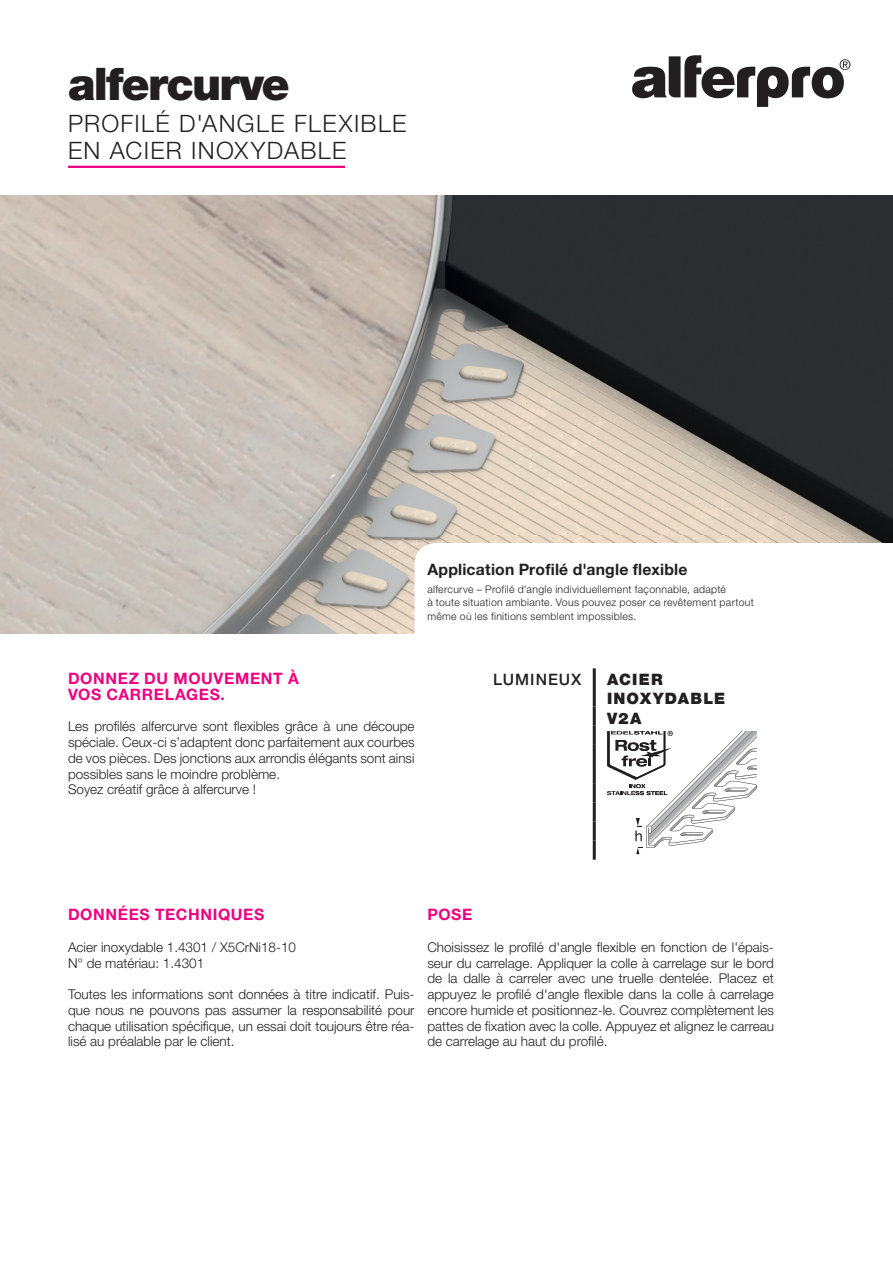
<style>
.page{position:relative;width:893px;height:1263px;background:#fff}
.page>*{position:absolute;margin:0;border:0;box-sizing:border-box;transform-origin:0 0}
.t1{font:900 45px "Helvetica Neue LT Std";letter-spacing:-.04em;color:#231f20}
.t2{font:300 24px/27.5px "Helvetica Neue LT Std";letter-spacing:.055em;color:#231f20}
.t3{font:700 15.75px/15.8px "Helvetica Neue LT Std";letter-spacing:.04em;color:#ed0280}
.t4{font:700 15.75px "Helvetica Neue LT Std";letter-spacing:.015em;color:#231f20}
.t5{font:900 15.75px/19.5px "Helvetica Neue LT Std";letter-spacing:.075em;color:#231f20}
.t6{font:500 15.75px "Helvetica Neue LT Std";letter-spacing:.065em;color:#231f20}
.t7{font:300 13.5px/15.8px "Helvetica Neue LT Std";color:#231f20}
.t8{font:300 10.5px/13.5px "Helvetica Neue LT Std";letter-spacing:.03em;color:#231f20}
</style>
<div class="page">
<svg style="left:632px;top:55px;width:218px;height:52px"></svg>
<img style="left:0;top:196px;width:893px;height:437px">
<svg style="left:415px;top:543px;width:478px;height:90px"></svg>
<svg style="left:607px;top:731px;width:150px;height:123px"></svg>
<hr style="left:593px;top:668px;width:3px;height:39px;background:#231f20">
<hr style="left:593px;top:707px;width:3px;height:19px;background:#231f20">
<hr style="left:593px;top:726px;width:3px;height:19px;background:#231f20">
<hr style="left:593px;top:745px;width:3px;height:19px;background:#231f20">
<hr style="left:593px;top:764px;width:3px;height:19px;background:#231f20">
<hr style="left:593px;top:783px;width:3px;height:19px;background:#231f20">
<hr style="left:593px;top:802px;width:3px;height:19px;background:#231f20">
<hr style="left:593px;top:821px;width:3px;height:19px;background:#231f20">
<hr style="left:593px;top:840px;width:3px;height:20px;background:#231f20">
<hr style="left:68px;top:166px;width:277px;height:2px;background:#ed0280">
<h1 class="t1" style="left:68px;top:57px;width:223px">alfercurve</h1>
<h2 class="t2" style="left:68px;top:109px;width:340px">PROFILÉ D'ANGLE FLEXIBLE<br>EN ACIER INOXYDABLE</h2>
<p class="t4" style="left:427px;top:559px;width:262px">Application Profilé d'angle flexible</p>
<p class="t8" style="left:427px;top:582px;width:328px">alfercurve – Profilé d'angle individuellement façonnable, adapté<br>à toute situation ambiante. Vous pouvez poser ce revêtement partout même où les finitions semblent impossibles.</p>
<p class="t3" style="left:68px;top:670px;width:232px">DONNEZ DU MOUVEMENT À<br>VOS CARRELAGES.</p>
<p class="t7" style="left:68px;top:718px;width:348px">Les profilés alfercurve sont flexibles grâce à une découpe spéciale. Ceux-ci s’adaptent donc parfaitement aux courbes de vos pièces. Des jonctions aux arrondis élégants sont ainsi possibles sans le moindre problème.<br>Soyez créatif grâce à alfercurve !</p>
<p class="t6" style="left:493px;top:670px;width:90px">LUMINEUX</p>
<p class="t5" style="left:607px;top:669px;width:120px">ACIER<br>INOXYDABLE<br>V2A</p>
<p class="t3" style="left:68px;top:906px;width:198px">DONNÉES TECHNIQUES</p>
<p class="t7" style="left:68px;top:939px;width:230px">Acier inoxydable 1.4301 / X5CrNi18-10<br>N° de matériau: 1.4301</p>
<p class="t7" style="left:68px;top:986px;width:348px;text-align:justify">Toutes les informations sont données à titre indicatif. Puis&shy;que nous ne pouvons pas assumer la responsabilité pour chaque utilisation spécifique, un essai doit toujours être réa&shy;lisé au préalable par le client.</p>
<p class="t3" style="left:427px;top:906px;width:47px">POSE</p>
<p class="t7" style="left:427px;top:939px;width:348px;text-align:justify">Choisissez le profilé d'angle flexible en fonction de l'épais&shy;seur du carrelage. Appliquer la colle à carrelage sur le bord de la dalle à carreler avec une truelle dentelée. Placez et appuyez le profilé d'angle flexible dans la colle à carrelage encore humide et positionnez-le. Couvrez complètement les pattes de fixation avec la colle. Appuyez et alignez le carreau de carrelage au haut du profilé.</p>
</div>
